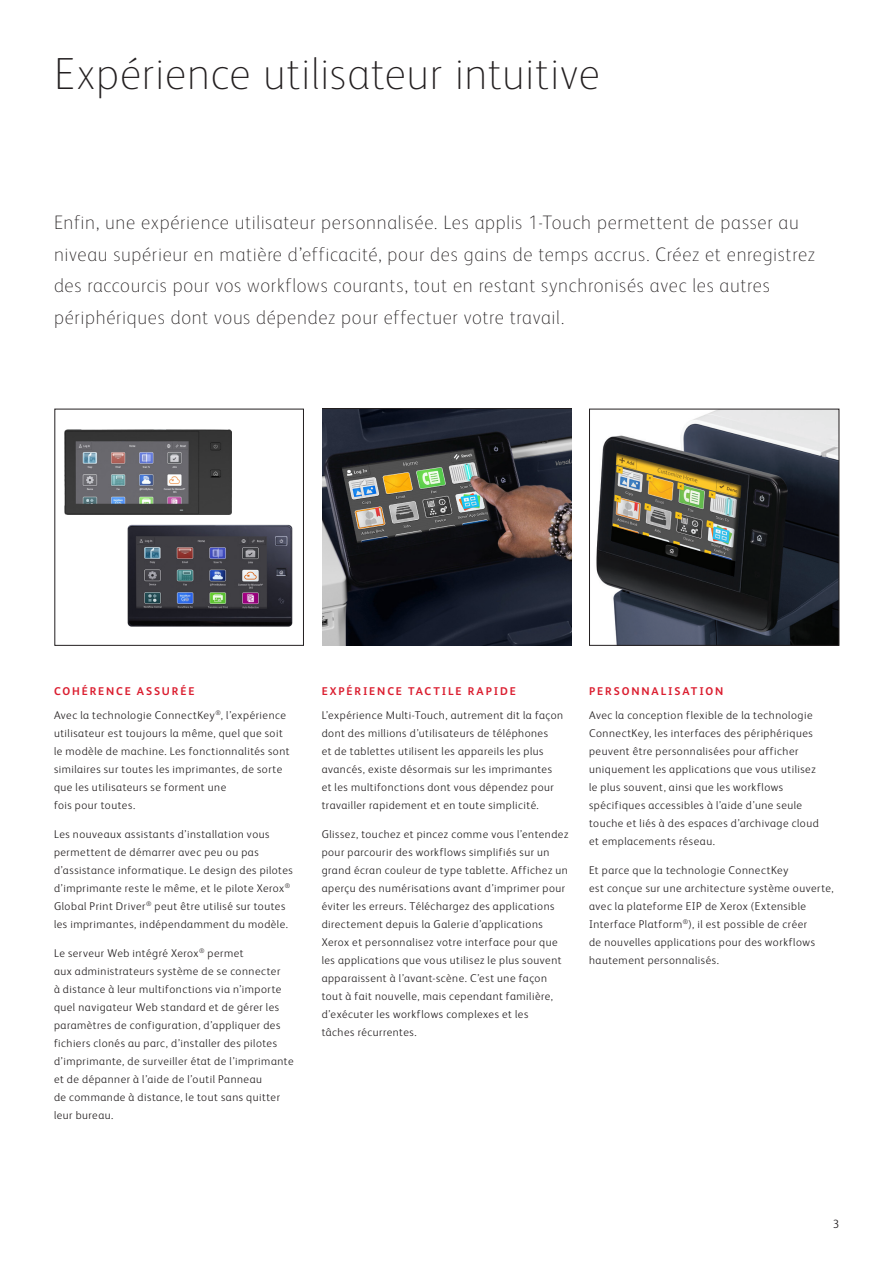
<style>
.page{position:relative;width:893px;height:1263px;background:#fff}
.page>*{position:absolute;margin:0;border:0;box-sizing:border-box;transform-origin:0 0}
.Head_32_36{font:100 45px "Xerox Sans";letter-spacing:.015em;color:#231f20}
.Intro_Header{font:100 19.5px/31.5px "Xerox Sans";letter-spacing:.035em;color:#231f20}
.t1{font:300 12px "Xerox Sans";color:#231f20}
.Body_Text_8_5_12{font:300 11.25px/18px "Xerox Sans";letter-spacing:.045em;color:#231f20}
.Body_Subhead{font:700 11.25px "Xerox Sans";letter-spacing:.17em;color:#db1e30}
</style>
<div class="page">
<img style="left:596px;top:411px;width:241px;height:232px">
<div style="left:589px;top:409px;width:250px;height:236px;border:1px solid #231f20"></div>
<img style="left:64px;top:429px;width:168px;height:86px">
<img style="left:127px;top:524px;width:166px;height:103px">
<img style="left:322px;top:409px;width:249px;height:236px">
<p class="Head_32_36" style="left:54px;top:44px;width:547px">Expérience utilisateur intuitive</p>
<p class="Intro_Header" style="left:54px;top:206px;width:762px">Enfin, une expérience utilisateur personnalisée. Les applis 1-Touch permettent de passer au niveau supérieur en matière d’efficacité, pour des gains de temps accrus. Créez et enregistrez des raccourcis pour vos workflows courants, tout en restant synchronisés avec les autres périphériques dont vous dépendez pour effectuer votre travail.</p>
<p class="Body_Subhead" style="left:54px;top:683px;width:142px">COHÉRENCE ASSURÉE</p>
<p class="Body_Text_8_5_12" style="left:54px;top:706px;width:237px">Avec la technologie ConnectKey<sup>®</sup>, l’expérience utilisateur est toujours la même, quel que soit le modèle de machine. Les fonctionnalités sont similaires sur toutes les imprimantes, de sorte que les utilisateurs se forment une<br>fois pour toutes.</p>
<p class="Body_Text_8_5_12" style="left:54px;top:824px;width:240px">Les nouveaux assistants d’installation vous permettent de démarrer avec peu ou pas d’assistance informatique. Le design des pilotes d’imprimante reste le même, et le pilote Xerox<sup>® </sup>Global Print Driver<sup>®</sup> peut être utilisé sur toutes les imprimantes, indépendamment du modèle.</p>
<p class="Body_Text_8_5_12" style="left:54px;top:943px;width:241px">Le serveur Web intégré Xerox<sup>®</sup> permet<br>aux administrateurs système de se connecter<br>à distance à leur multifonctions via n’importe quel navigateur Web standard et de gérer les paramètres de configuration, d’appliquer des fichiers clonés au parc, d’installer des pilotes d’imprimante, de surveiller état de l’imprimante et de dépanner à l’aide de l’outil Panneau<br>de commande à distance, le tout sans quitter leur bureau.</p>
<p class="Body_Subhead" style="left:322px;top:683px;width:196px">EXPÉRIENCE TACTILE RAPIDE</p>
<p class="Body_Text_8_5_12" style="left:322px;top:706px;width:243px">L’expérience Multi-Touch, autrement dit la façon dont des millions d’utilisateurs de téléphones<br>et de tablettes utilisent les appareils les plus avancés, existe désormais sur les imprimantes et les multifonctions dont vous dépendez pour travailler rapidement et en toute simplicité.</p>
<p class="Body_Text_8_5_12" style="left:322px;top:824px;width:248px">Glissez, touchez et pincez comme vous l’entendez pour parcourir des workflows simplifiés sur un grand écran couleur de type tablette. Affichez un aperçu des numérisations avant d’imprimer pour éviter les erreurs. Téléchargez des applications directement depuis la Galerie d’applications Xerox et personnalisez votre interface pour que les applications que vous utilisez le plus souvent apparaissent à l’avant-scène. C’est une façon tout à fait nouvelle, mais cependant familière, d’exécuter les workflows complexes et les<br>tâches récurrentes.</p>
<p class="Body_Subhead" style="left:589px;top:683px;width:136px">PERSONNALISATION</p>
<p class="Body_Text_8_5_12" style="left:589px;top:706px;width:231px">Avec la conception flexible de la technologie ConnectKey, les interfaces des périphériques peuvent être personnalisées pour afficher uniquement les applications que vous utilisez le plus souvent, ainsi que les workflows spécifiques accessibles à l’aide d’une seule touche et liés à des espaces d’archivage cloud et emplacements réseau.</p>
<p class="Body_Text_8_5_12" style="left:589px;top:860px;width:246px">Et parce que la technologie ConnectKey<br>est conçue sur une architecture système ouverte, avec la plateforme EIP de Xerox (Extensible Interface Platform<sup>®</sup>), il est possible de créer<br>de nouvelles applications pour des workflows hautement personnalisés.</p>
<p class="t1" style="left:833px;top:1216px;width:8px">3</p>
</div>
